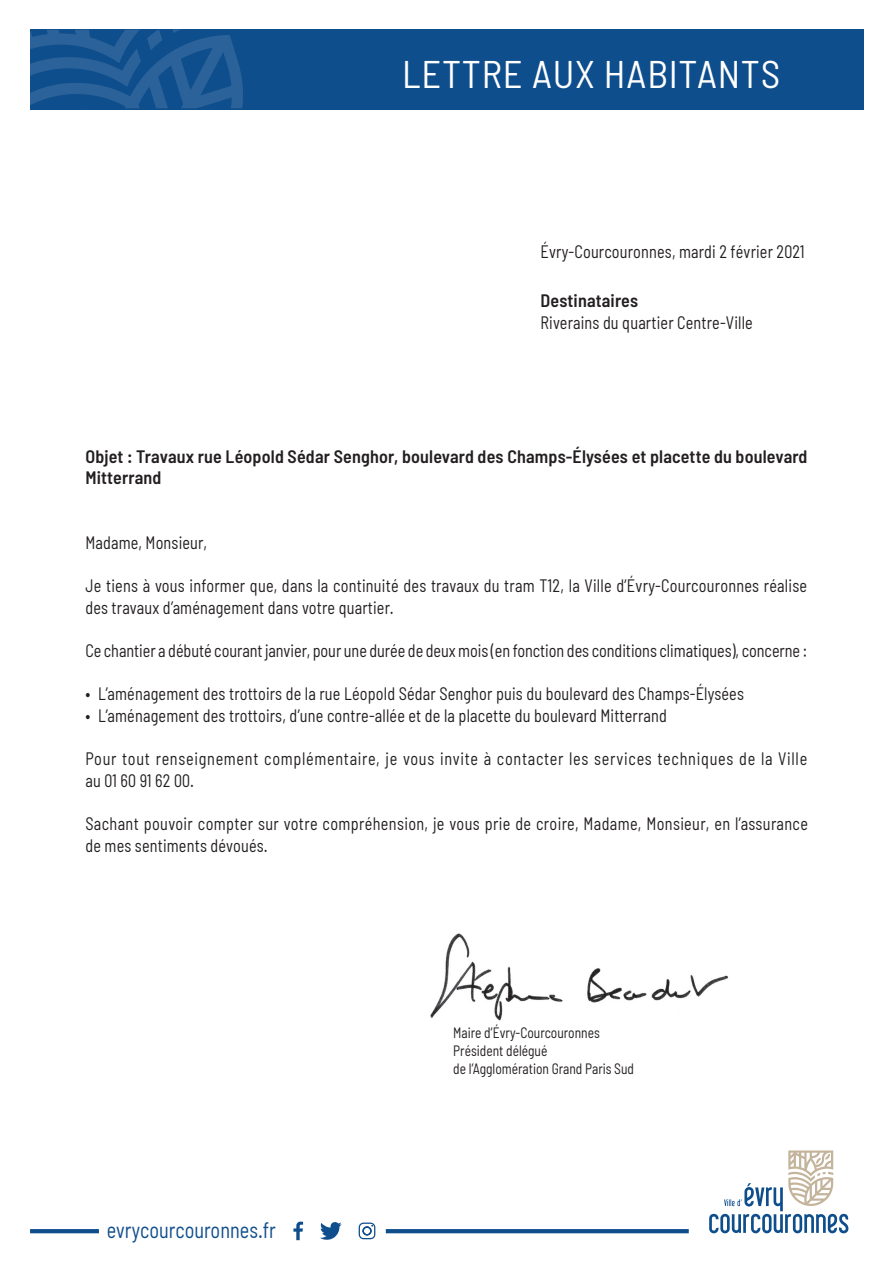
<style>
.page{position:relative;width:893px;height:1263px;background:#fff}
.page>*{position:absolute;margin:0;border:0;box-sizing:border-box;transform-origin:0 0}
.t1{font:semi-condensed 38.55px "Barlow";letter-spacing:.02em;color:#fff}
.t2{font:semi-condensed 22.5px "Barlow";color:#0f4e8c;scale:.9 1}
.t3{font:semi-condensed 18px/21.6px "Barlow";letter-spacing:.01em;color:#231f20;scale:.9 1}
.t4{font:600 semi-condensed 18px/21.6px "Barlow";letter-spacing:.01em;color:#231f20}
.t5{font:semi-condensed 18px/21.6px "Barlow";letter-spacing:.045em;color:#231f20;scale:.9 1}
.t6{font:semi-condensed 15px/18px "Barlow";color:#231f20;scale:.9 1}
</style>
<div class="page">
<div style="left:30px;top:29px;width:833px;height:81px;background:#0f4e8c"></div>
<svg style="left:30px;top:29px;width:213px;height:79px"></svg>
<svg style="left:709px;top:1150px;width:139px;height:83px"></svg>
<svg style="left:386px;top:1229px;width:303px;height:4px"></svg>
<svg style="left:359px;top:1222px;width:16px;height:17px"></svg>
<svg style="left:293px;top:1221px;width:10px;height:19px"></svg>
<svg style="left:320px;top:1222px;width:22px;height:18px"></svg>
<svg style="left:30px;top:1229px;width:69px;height:4px"></svg>
<img style="left:430px;top:933px;width:299px;height:88px">
<h1 class="t1" style="left:402px;top:50px;width:379px">LETTRE AUX HABITANTS</h1>
<p class="t3" style="left:540px;top:240px;width:295px">Évry-Courcouronnes, mardi 2 février 2021</p>
<p class="t4" style="left:540px;top:289px;width:99px">Destinataires</p>
<p class="t3" style="left:540px;top:311px;width:238px">Riverains du quartier Centre-Ville</p>
<p class="t4" style="left:85px;top:445px;width:724px">Objet : Travaux rue Léopold Sédar Senghor, boulevard des Champs-Élysées et placette du boulevard<br>Mitterrand</p>
<p class="t3" style="left:85px;top:531px;width:137px">Madame, Monsieur,</p>
<p class="t3" style="left:85px;top:575px;width:803px">Je tiens à vous informer que, dans la continuité des travaux du tram T12, la Ville d’Évry-Courcouronnes réalise des travaux d’aménagement dans votre quartier.</p>
<p class="t3" style="left:85px;top:639px;width:803px">Ce chantier a débuté courant janvier, pour une durée de deux mois (en fonction des conditions climatiques), concerne :</p>
<p class="t3" style="left:85px;top:683px;width:733px">• L’aménagement des trottoirs de la rue Léopold Sédar Senghor puis du boulevard des Champs-Élysées</p>
<p class="t3" style="left:85px;top:704px;width:648px">• L’aménagement des trottoirs, d’une contre-allée et de la placette du boulevard Mitterrand</p>
<p class="t5" style="left:85px;top:747px;width:804px">Pour tout renseignement complémentaire, je vous invite à contacter les services techniques de la Ville au 01 60 91 62 00.</p>
<p class="t3" style="left:85px;top:812px;width:804px">Sachant pouvoir compter sur votre compréhension, je vous prie de croire, Madame, Monsieur, en l’assurance de mes sentiments dévoués.</p>
<p class="t2" style="left:107px;top:1216px;width:189px">evrycourcouronnes.fr</p>
<p class="t6" style="left:453px;top:1023px;width:202px">Maire d’Évry-Courcouronnes<br>Président délégué<br>de l’Agglomération Grand Paris Sud</p>
</div>
